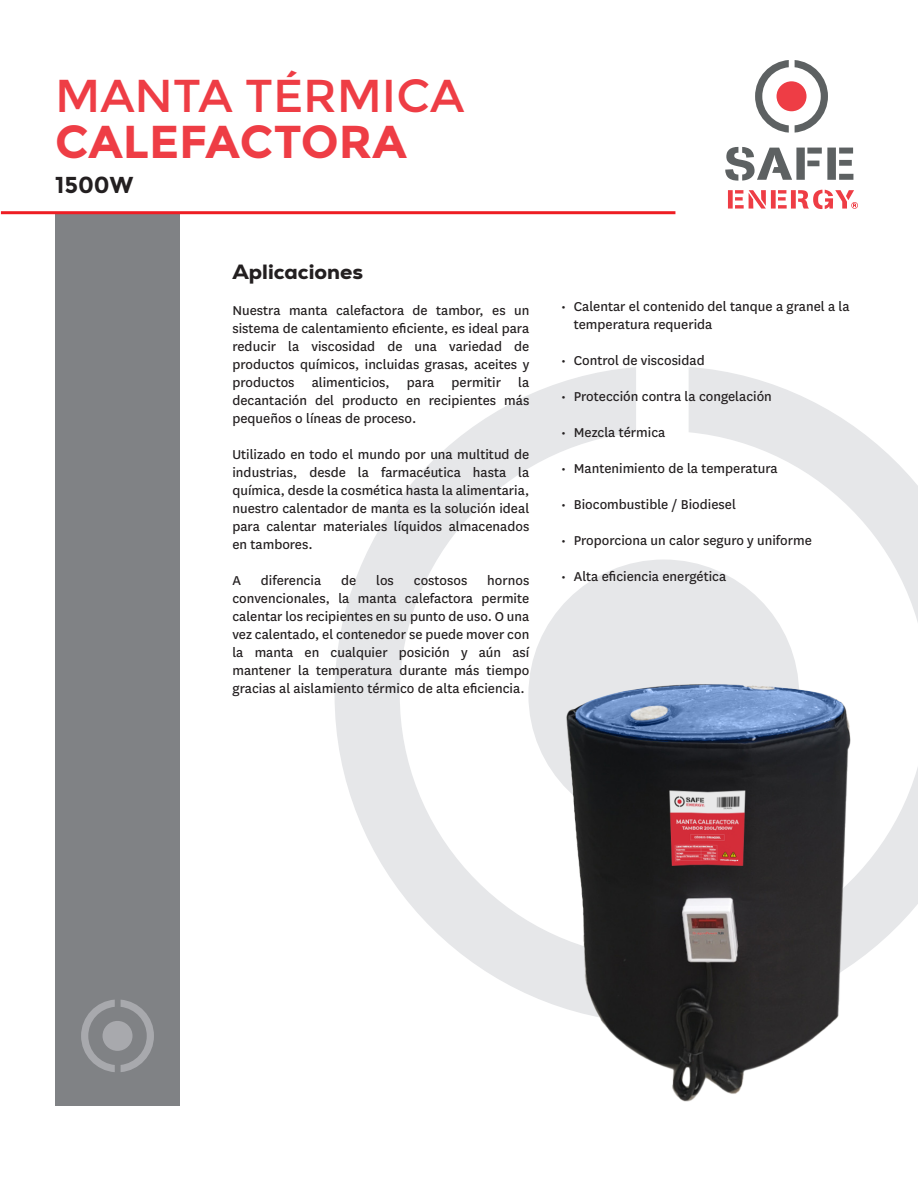
<style>
.page{position:relative;width:918px;height:1188px;background:#fff}
.page>*{position:absolute;margin:0;border:0;box-sizing:border-box;transform-origin:0 0}
.t1{font:46.05px "Montserrat";color:#ee3d45}
.t2{font:700 46.05px "Montserrat";color:#ee3d45}
.t3{font:700 23.1px "Montserrat";color:#231f20}
.t4{font:800 21px "Nexa";color:#231f20}
.t5{font:15px/18px "National";color:#231f20;text-align:justify}
</style>
<div class="page">
<div style="left:528px;top:560px;width:271px;height:270px;background:#e6e7e9;border-radius:50%"></div>
<svg style="left:689px;top:367px;width:229px;height:592px"></svg>
<svg style="left:335px;top:367px;width:301px;height:640px"></svg>
<div style="left:55px;top:213px;width:125px;height:893px;background:#808285"></div>
<div style="left:777px;top:81px;width:30px;height:30px;background:#ee3d45;border-radius:50%"></div>
<svg style="left:755px;top:60px;width:34px;height:73px"></svg>
<svg style="left:795px;top:60px;width:33px;height:73px"></svg>
<svg style="left:725px;top:147px;width:128px;height:34px"></svg>
<svg style="left:728px;top:190px;width:130px;height:19px"></svg>
<hr style="left:1px;top:211px;width:674px;height:3px;background:#ee1d23">
<div style="left:103px;top:1021px;width:30px;height:30px;background:#a8a9ad;border-radius:50%"></div>
<svg style="left:81px;top:1000px;width:34px;height:72px"></svg>
<svg style="left:121px;top:1000px;width:33px;height:72px"></svg>
<img style="left:559px;top:675px;width:301px;height:427px">
<h1 class="t1" style="left:55px;top:69px;width:411px">MANTA TÉRMICA</h1>
<h1 class="t2" style="left:55px;top:115px;width:353px">CALEFACTORA</h1>
<h2 class="t3" style="left:55px;top:171px;width:80px">1500W</h2>
<h3 class="t4" style="left:232px;top:259px;width:132px">Aplicaciones</h3>
<p class="t5" style="left:232px;top:301px;width:298px">Nuestra manta calefactora de tambor, es un sistema de calentamiento eficiente, es ideal para reducir la viscosidad de una variedad de productos químicos, incluidas grasas, aceites y productos alimenticios, para permitir la decantación del producto en recipientes más pequeños o líneas de proceso.</p>
<p class="t5" style="left:232px;top:445px;width:298px">Utilizado en todo el mundo por una multitud de industrias, desde la farmacéutica hasta la química, desde la cosmética hasta la alimentaria, nuestro calentador de manta es la solución ideal para calentar materiales líquidos almacenados en tambores.</p>
<p class="t5" style="left:232px;top:571px;width:10px">A</p>
<p class="t5" style="left:261px;top:571px;width:62px">diferencia</p>
<p class="t5" style="left:341px;top:571px;width:17px">de</p>
<p class="t5" style="left:376px;top:571px;width:19px">los</p>
<p class="t5" style="left:414px;top:571px;width:55px">costosos</p>
<p class="t5" style="left:232px;top:571px;width:298px;text-indent:255px">hornos convencionales, la manta calefactora permite calentar los recipientes en su punto de uso. O una vez calentado, el contenedor se puede mover con la manta en cualquier posición y aún así mantener la temperatura durante más tiempo gracias al aislamiento térmico de alta eficiencia.</p>
<p class="t5" style="left:574px;top:296px;width:277px;text-indent:-13px">• Calentar el contenido del tanque a granel a la temperatura requerida</p>
<p class="t5" style="left:561px;top:350px;width:145px">• Control de viscosidad</p>
<p class="t5" style="left:561px;top:386px;width:212px">• Protección contra la congelación</p>
<p class="t5" style="left:561px;top:422px;width:106px">• Mezcla térmica</p>
<p class="t5" style="left:561px;top:458px;width:218px">• Mantenimiento de la temperatura</p>
<p class="t5" style="left:561px;top:494px;width:176px">• Biocombustible / Biodiesel</p>
<p class="t5" style="left:561px;top:530px;width:252px">• Proporciona un calor seguro y uniforme</p>
<p class="t5" style="left:561px;top:566px;width:167px">• Alta eficiencia energética</p>
</div>
